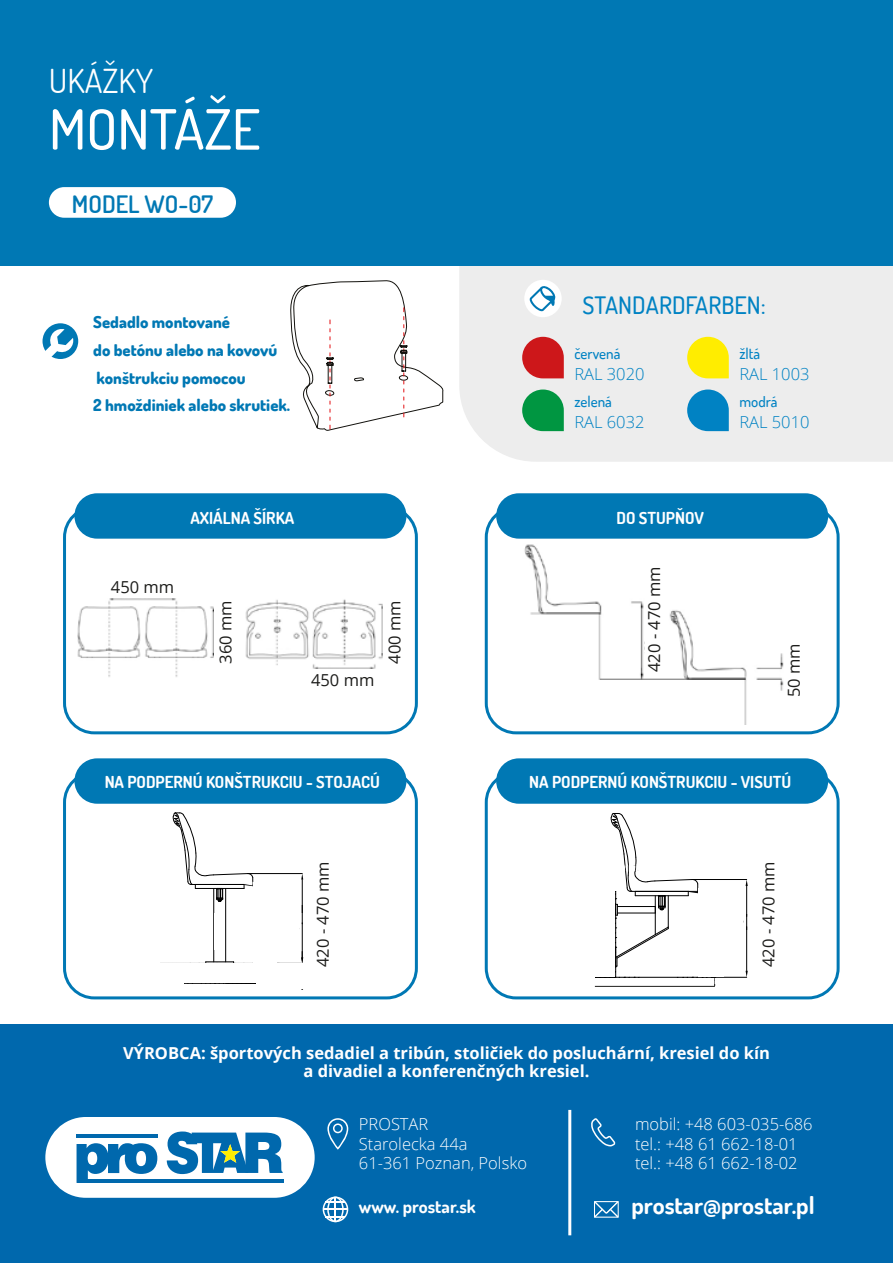
<style>
.page{position:relative;width:893px;height:1263px;background:#fff}
.page>*{position:absolute;margin:0;border:0;box-sizing:border-box;transform-origin:0 0}
.t1{font:500 55.5px "Dosis";color:#fff}
.t2{font:33px "Dosis";color:#fff}
.t3{font:700 24px "Dosis";color:#fff}
.t4{font:500 24px "Dosis";color:#0082c3}
.t5{font:600 24px "Dosis";color:#0078b4}
.t6{font:700 18px "Dosis";color:#fff}
.t7{font:700 16.5px/18px "Open Sans";color:#fff;text-align:center}
.t8{font:300 16.5px/19.5px "Open Sans";color:#fff}
.t9{font:800 16.5px/27.8px "Dosis";color:#0078b4}
.t10{font:700 16.5px "Dosis";color:#fff}
.t11{font:16.5px "Open Sans";color:#1d1d1b}
.t12{font:300 16.5px "Open Sans";color:#0082c3}
.t13{font:500 15px "Dosis";color:#0082c3}
</style>
<div class="page">
<img style="left:245px;top:599px;width:138px;height:70px">
<img style="left:78px;top:598px;width:136px;height:79px">
<img style="left:524px;top:544px;width:260px;height:180px">
<div style="left:459px;top:266px;width:434px;height:196px;background:#ededed"></div>
<div style="left:74px;top:493px;width:332px;height:46px;background:#0078b4;border-radius:23px"></div>
<div style="left:74px;top:758px;width:332px;height:46px;background:#0078b4;border-radius:23px"></div>
<div style="left:496px;top:493px;width:332px;height:46px;background:#0078b4;border-radius:23px"></div>
<div style="left:496px;top:758px;width:332px;height:46px;background:#0078b4;border-radius:23px"></div>
<div style="left:63px;top:506px;width:355px;height:228px;border:3px solid #0078b4;border-radius:30px"></div>
<div style="left:63px;top:771px;width:355px;height:228px;border:3px solid #0078b4;border-radius:30px"></div>
<div style="left:485px;top:506px;width:355px;height:228px;border:3px solid #0078b4;border-radius:30px"></div>
<div style="left:485px;top:771px;width:355px;height:228px;border:3px solid #0078b4;border-radius:30px"></div>
<div style="left:0;top:1025px;width:893px;height:238px;background:#0068ad"></div>
<div style="left:45px;top:1117px;width:270px;height:81px;background:#fff;border-radius:40px"></div>
<div style="left:0;top:0;width:893px;height:266px;background:#0078b4"></div>
<hr style="left:77px;top:1134px;width:81px;height:4px;background:#0068ad">
<hr style="left:77px;top:1179px;width:206px;height:4px;background:#0068ad">
<svg style="left:77px;top:1143px;width:80px;height:36px"></svg>
<svg style="left:167px;top:1131px;width:116px;height:43px"></svg>
<div style="left:49px;top:187px;width:187px;height:31px;background:#fff;border-radius:15px"></div>
<div style="left:43px;top:323px;width:35px;height:36px;background:#0078b4;border-radius:50%"></div>
<svg style="left:42px;top:328px;width:32px;height:31px"></svg>
<hr style="left:568px;top:1110px;width:3px;height:125px;background:#fff">
<svg style="left:591px;top:1118px;width:24px;height:28px"></svg>
<svg style="left:327px;top:1118px;width:21px;height:32px"></svg>
<svg style="left:323px;top:1196px;width:25px;height:26px"></svg>
<svg style="left:594px;top:1201px;width:25px;height:17px"></svg>
<svg style="left:522px;top:337px;width:42px;height:41px;background:#d2393c"></svg>
<svg style="left:687px;top:337px;width:42px;height:41px;background:#fced26"></svg>
<svg style="left:522px;top:389px;width:42px;height:42px;background:#2aa55f"></svg>
<svg style="left:687px;top:389px;width:42px;height:42px;background:#2a95ca"></svg>
<div style="left:524px;top:280px;width:38px;height:37px;background:#fff;border-radius:50%"></div>
<svg style="left:528px;top:285px;width:28px;height:26px"></svg>
<svg style="left:594px;top:813px;width:154px;height:174px"></svg>
<div style="left:698px;top:888px;width:25px;height:89px;background:#fff"></div>
<div style="left:694px;top:929px;width:44px;height:12px;background:#fff"></div>
<div style="left:723px;top:915px;width:20px;height:12px;background:#fff"></div>
<svg style="left:160px;top:812px;width:144px;height:178px"></svg>
<svg style="left:290px;top:280px;width:154px;height:151px"></svg>
<div style="left:645px;top:562px;width:17px;height:114px;background:#fff"></div>
<hr style="left:595px;top:986px;width:119px;height:1px;background:#1d1d1b">
<h2 class="t2" style="left:49px;top:60px;width:106px">UKÁŽKY</h2>
<h1 class="t1" style="left:49px;top:93px;width:213px">MONTÁŽE</h1>
<h3 class="t5" style="left:72px;top:188px;width:143px">MODEL WO-07</h3>
<p class="t9" style="left:93px;top:308px;width:198px">Sedadlo montované<br>do betónu alebo na kovovú konštrukciu pomocou<br>2 hmoždiniek alebo skrutiek.</p>
<p class="t10" style="left:190px;top:508px;width:105px">AXIÁLNA ŠÍRKA</p>
<p class="t11" style="left:111px;top:576px;width:65px">450 mm</p>
<p class="t11" style="left:214px;top:663px;width:65px;rotate:-90deg">360 mm</p>
<p class="t11" style="left:383px;top:663px;width:65px;rotate:-90deg">400 mm</p>
<p class="t11" style="left:311px;top:669px;width:65px">450 mm</p>
<p class="t10" style="left:105px;top:771px;width:277px">NA PODPERNÚ KONŠTRUKCIU - STOJACÚ</p>
<p class="t11" style="left:312px;top:967px;width:107px;rotate:-90deg">420 - 470 mm</p>
<h3 class="t4" style="left:583px;top:289px;width:185px">STANDARDFARBEN:</h3>
<p class="t13" style="left:574px;top:343px;width:48px">červená</p>
<p class="t12" style="left:574px;top:363px;width:72px">RAL 3020</p>
<p class="t13" style="left:574px;top:391px;width:39px">zelená</p>
<p class="t12" style="left:574px;top:411px;width:72px">RAL 6032</p>
<p class="t10" style="left:616px;top:508px;width:89px">DO STUPŇOV</p>
<p class="t11" style="left:643px;top:672px;width:107px;rotate:-90deg">420 - 470 mm</p>
<p class="t13" style="left:739px;top:343px;width:22px">žltá</p>
<p class="t12" style="left:739px;top:363px;width:72px">RAL 1003</p>
<p class="t13" style="left:739px;top:391px;width:40px">modrá</p>
<p class="t12" style="left:739px;top:411px;width:72px">RAL 5010</p>
<p class="t11" style="left:783px;top:697px;width:55px;rotate:-90deg">50 mm</p>
<p class="t10" style="left:529px;top:771px;width:264px">NA PODPERNÚ KONŠTRUKCIU - VISUTÚ</p>
<p class="t11" style="left:757px;top:967px;width:107px;rotate:-90deg">420 - 470 mm</p>
<p class="t7" style="left:123px;top:1043px;width:648px">VÝROBCA: športových sedadiel a tribún, stoličiek do posluchární, kresiel do kín a divadiel a konferenčných kresiel.</p>
<p class="t8" style="left:359px;top:1114px;width:170px">PROSTAR<br>Starolecka 44a<br>61-361 Poznan, Polsko</p>
<p class="t6" style="left:359px;top:1195px;width:118px">www. prostar.sk</p>
<h3 class="t3" style="left:631px;top:1190px;width:185px">prostar@prostar.pl</h3>
<p class="t8" style="left:635px;top:1114px;width:179px">mobil: +48 603-035-686 tel.: +48 61 662-18-01 tel.: +48 61 662-18-02</p>
</div>
